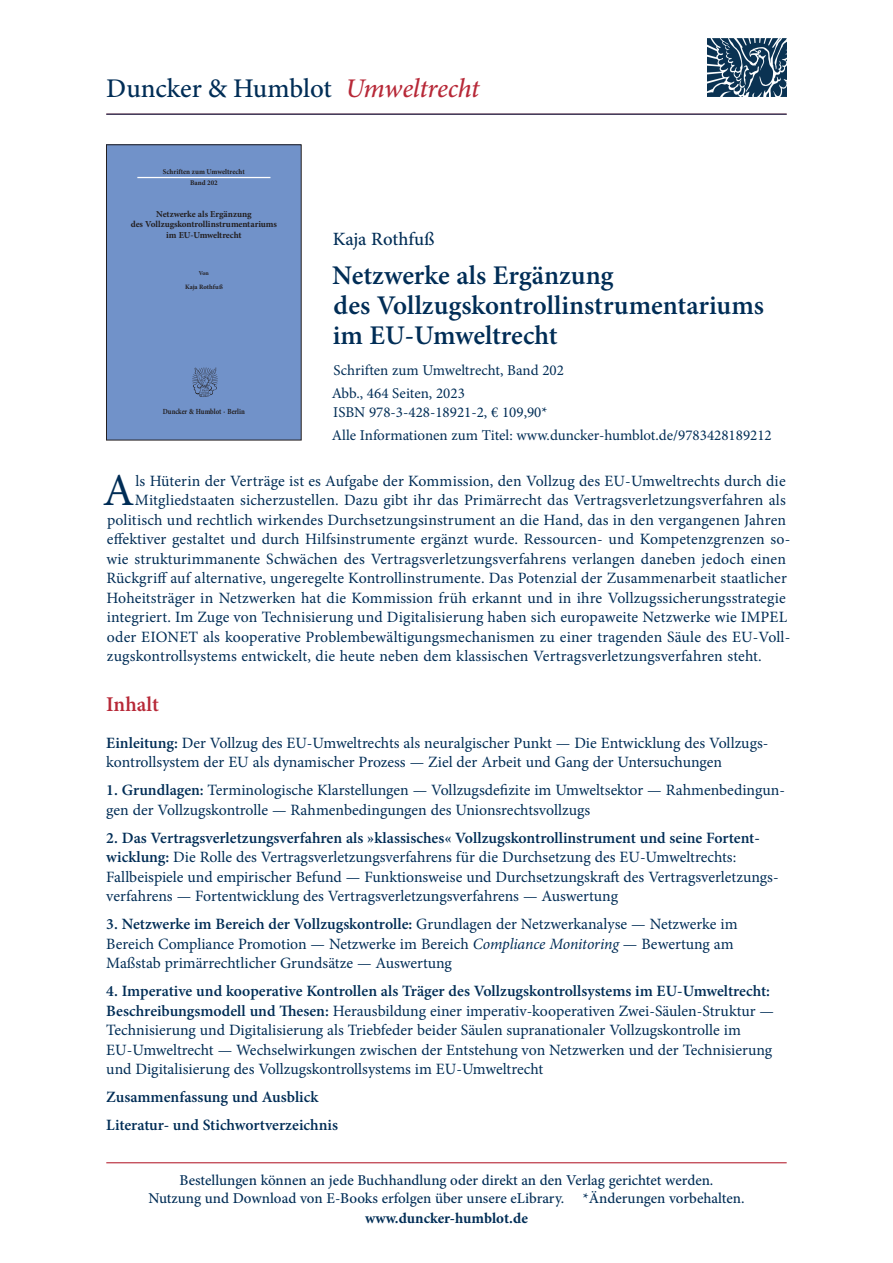
<style>
.page{position:relative;width:893px;height:1263px;background:#fff}
.page>*{position:absolute;margin:0;border:0;box-sizing:border-box;transform-origin:0 0}
.t1{font:45.75px "Minion Pro";color:#002d56}
.t2{font:600 27px/30px "Minion Pro";color:#002d56}
.t3{font:500 27px "Minion Pro";letter-spacing:-.005em;color:#002d56}
.t4{font:600 21px "Minion Pro";color:#b72837}
.t5{font:500 18.75px "Minion Pro";color:#002d56}
.t6{font:15.75px/19.5px "Minion Pro";color:#002d56}
.t7{font:600 15.75px/28px "Minion Pro";color:#002d56}
.t8{font:500 15px/18px "Minion Pro";color:#002d56;text-align:center}
.t9{font:15px/23px "Minion Pro";color:#002d56}
.t10{font:700 15px "Minion Pro";color:#002d56}
.t11{font:700 9.15px/10.8px "Minion Pro";letter-spacing:-.01em;color:#231f20;text-align:center}
.t12{font:700 7.8px "Minion Pro";letter-spacing:-.005em;color:#231f20;scale:.86 1}
.t13{font:700 7.35px "Minion Pro";letter-spacing:.005em;color:#231f20;scale:.96 1}
.t14{font:700 7.2px "Minion Pro";letter-spacing:.005em;color:#231f20}
.t15{font:700 6.6px "Minion Pro";letter-spacing:.01em;color:#231f20}
.t16{font:700 6px "Minion Pro";color:#231f20}
.s1{font-style:italic;color:#b72837}
.s2{font-weight:600}
.s3{font-style:italic}
</style>
<div class="page">
<hr style="left:106px;top:1162px;width:681px;height:1px;background:#b72837">
<div style="left:106px;top:145px;width:195px;height:295px;background:#7192c9"></div>
<hr style="left:137px;top:177px;width:133px;height:1px;background:#fff">
<img style="left:192px;top:367px;width:26px;height:30px">
<div style="left:106px;top:145px;width:195px;height:295px;border:1px solid #231f20"></div>
<img style="left:707px;top:38px;width:79px;height:59px">
<hr style="left:106px;top:114px;width:681px;height:1px;background:#002d56">
<h2 class="t3" style="left:106px;top:70px;width:375px">Duncker &amp; Humblot <span class="s1">Umweltrecht</span></h2>
<p class="t13" style="left:163px;top:166px;width:87px">Schriften zum Umweltrecht</p>
<p class="t14" style="left:190px;top:178px;width:29px">Band 202</p>
<p class="t11" style="left:131px;top:208px;width:148px">Netzwerke als Ergänzung<br>des Vollzugskontrollinstrumentariums im EU-Umweltrecht</p>
<p class="t16" style="left:199px;top:269px;width:12px">Von</p>
<p class="t15" style="left:185px;top:282px;width:39px">Kaja Rothfuß</p>
<p class="t12" style="left:163px;top:406px;width:97px">Duncker &amp; Humblot · Berlin</p>
<p class="t5" style="left:333px;top:227px;width:103px">Kaja Rothfuß</p>
<h2 class="t2" style="left:332px;top:260px;width:433px">Netzwerke als Ergänzung<br>des Vollzugskontrollinstrumentariums im EU-Umweltrecht</h2>
<p class="t9" style="left:332px;top:359px;width:234px">Schriften zum Umweltrecht, Band 202<br>Abb., 464 Seiten, 2023</p>
<p class="t9" style="left:332px;top:401px;width:442px">ISBN 978-3-428-18921-2, € 109,90*<br>Alle Informationen zum Titel: www.duncker-humblot.de/9783428189212</p>
<h1 class="t1" style="left:103px;top:460px;width:33px">A</h1>
<p class="t6" style="left:136px;top:471px;width:652px">ls Hüterin der Verträge ist es Aufgabe der Kommission, den Vollzug des EU-Umweltrechts durch die</p>
<p class="t6" style="left:135px;top:490px;width:652px">Mitgliedstaaten sicherzustellen. Dazu gibt ihr das Primärrecht das Vertragsverletzungsverfahren als</p>
<p class="t6" style="left:107px;top:510px;width:681px">politisch und rechtlich wirkendes Durchsetzungsinstrument an die Hand, das in den vergangenen Jahren</p>
<p class="t6" style="left:107px;top:529px;width:685px">effektiver gestaltet und durch Hilfsinstrumente ergänzt wurde. Ressourcen- und Kompetenzgrenzen so-</p>
<p class="t6" style="left:106px;top:549px;width:681px">wie strukturimmanente Schwächen des Vertragsverletzungsverfahrens verlangen daneben jedoch einen</p>
<p class="t6" style="left:106px;top:568px;width:682px">Rückgriff auf alternative, ungeregelte Kontrollinstrumente. Das Potenzial der Zusammenarbeit staatlicher</p>
<p class="t6" style="left:106px;top:588px;width:681px">Hoheitsträger in Netzwerken hat die Kommission früh erkannt und in ihre Vollzugssicherungsstrategie</p>
<p class="t6" style="left:107px;top:607px;width:682px">integriert. Im Zuge von Technisierung und Digitalisierung haben sich europaweite Netzwerke wie IMPEL</p>
<p class="t6" style="left:107px;top:627px;width:685px">oder EIONET als kooperative Problembewältigungsmechanismen zu einer tragenden Säule des EU-Voll-</p>
<p class="t6" style="left:107px;top:646px;width:656px">zugskontrollsystems entwickelt, die heute neben dem klassischen Vertragsverletzungsverfahren steht.</p>
<h3 class="t4" style="left:106px;top:690px;width:54px">Inhalt</h3>
<p class="t6" style="left:106px;top:733px;width:664px"><span class="s2">Einleitung:</span> Der Vollzug des EU-Umweltrechts als neuralgischer Punkt — Die Entwicklung des Vollzugs&shy;kontrollsystem der EU als dynamischer Prozess — Ziel der Arbeit und Gang der Untersuchungen</p>
<p class="t6" style="left:106px;top:781px;width:680px"><span class="s2">1. Grundlagen:</span> Terminologische Klarstellungen — Vollzugsdefizite im Umweltsektor — Rahmenbedingun&shy;gen der Vollzugskontrolle — Rahmenbedingungen des Unionsrechtsvollzugs</p>
<p class="t6" style="left:106px;top:828px;width:674px"><span class="s2">2. Das Vertragsverletzungsverfahren als »klassisches« Vollzugskontrollinstrument und seine Fortent&shy;wicklung:</span> Die Rolle des Vertragsverletzungsverfahrens für die Durchsetzung des EU-Umweltrechts:<br>Fallbeispiele und empirischer Befund — Funktionsweise und Durchsetzungskraft des Vertragsverletzungs&shy;verfahrens — Fortentwicklung des Vertragsverletzungsverfahrens — Auswertung</p>
<p class="t6" style="left:106px;top:915px;width:633px"><span class="s2">3. Netzwerke im Bereich der Vollzugskontrolle:</span> Grundlagen der Netzwerkanalyse — Netzwerke im<br>Bereich Compliance Promotion — Netzwerke im Bereich <span class="s3">Compliance Monitoring</span> — Bewertung am<br>Maßstab primärrechtlicher Grundsätze — Auswertung</p>
<p class="t6" style="left:106px;top:982px;width:669px"><span class="s2">4. Imperative und kooperative Kontrollen als Träger des Vollzugskontrollsystems im EU-Umweltrecht:<br>Beschreibungsmodell und Thesen:</span> Herausbildung einer imperativ-kooperativen Zwei-Säulen-Struktur — Technisierung und Digitalisierung als Triebfeder beider Säulen supranationaler Vollzugskontrolle im EU-Umweltrecht — Wechselwirkungen zwischen der Entstehung von Netzwerken und der Technisierung und Digitalisierung des Vollzugskontrollsystems im EU-Umweltrecht</p>
<p class="t7" style="left:106px;top:1083px;width:233px">Zusammenfassung und Ausblick<br>Literatur- und Stichwortverzeichnis</p>
<p class="t8" style="left:148px;top:1171px;width:598px">Bestellungen können an jede Buchhandlung oder direkt an den Verlag gerichtet werden.<br>Nutzung und Download von E-Books erfolgen über unsere eLibrary. *Änderungen vorbehalten.</p>
<p class="t10" style="left:365px;top:1207px;width:164px">www.duncker-humblot.de</p>
</div>
